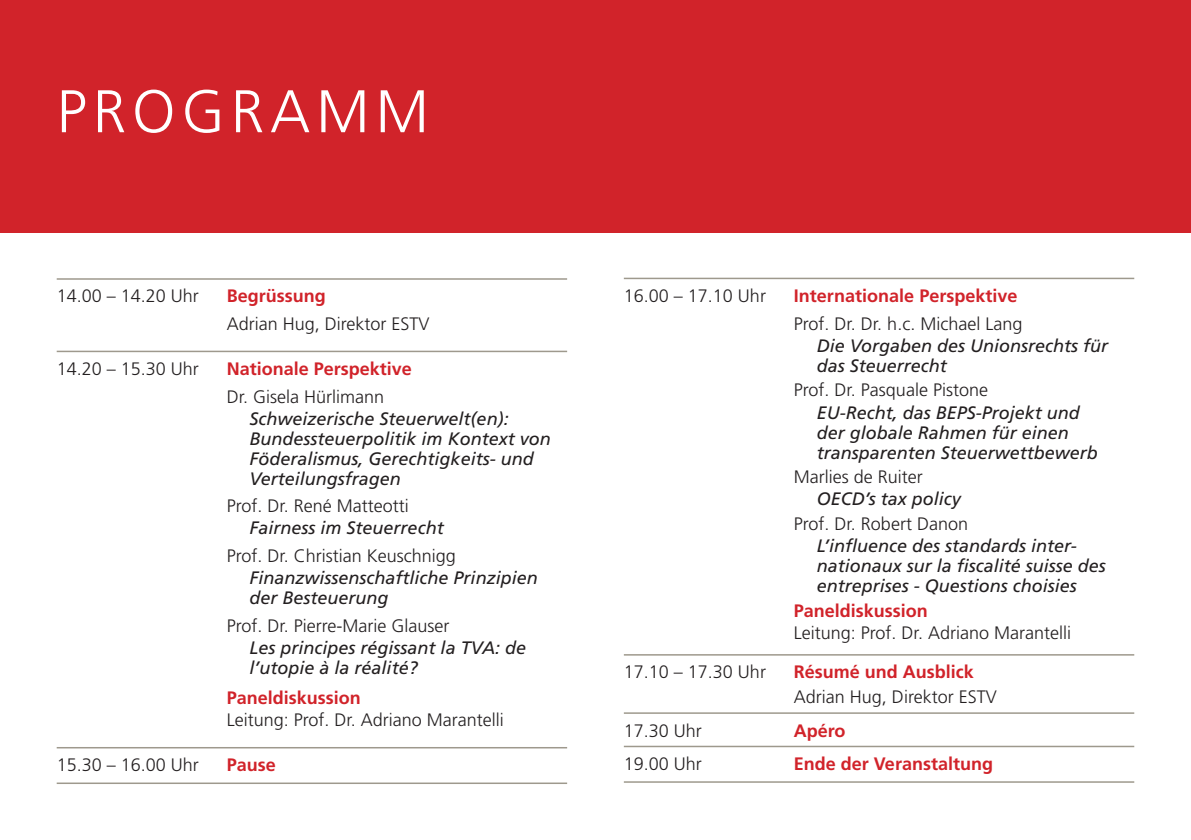
<style>
.page{position:relative;width:1191px;height:840px;background:#fff}
.page>*{position:absolute;margin:0;border:0;box-sizing:border-box;transform-origin:0 0}
.t1{font:300 60px "Frutiger";letter-spacing:.1em;color:#fff}
.t2{font:italic 18px/20px "Frutiger";color:#231f20}
.t3{font:300 18px "Frutiger";color:#231f20}
.t4{font:700 18px "Frutiger";color:#d1232a}
</style>
<div class="page">
<div style="left:0;top:0;width:1191px;height:232px;background:#d1232a"></div>
<hr style="left:57px;top:278px;width:510px;height:1px;background:#9e998d">
<hr style="left:57px;top:350px;width:510px;height:2px;background:#9e998d">
<hr style="left:57px;top:746px;width:510px;height:2px;background:#9e998d">
<hr style="left:57px;top:782px;width:510px;height:1px;background:#9e998d">
<hr style="left:624px;top:277px;width:510px;height:2px;background:#9e998d">
<hr style="left:624px;top:653px;width:510px;height:2px;background:#9e998d">
<hr style="left:624px;top:712px;width:510px;height:1px;background:#9e998d">
<hr style="left:624px;top:745px;width:510px;height:1px;background:#9e998d">
<hr style="left:624px;top:780px;width:510px;height:2px;background:#9e998d">
<p class="t1" style="left:57px;top:77px;width:374px">PROGRAMM</p>
<p class="t3" style="left:57px;top:286px;width:144px">14.00 – 14.20 Uhr</p>
<p class="t4" style="left:227px;top:285px;width:100px">Begrüssung</p>
<p class="t3" style="left:227px;top:313px;width:204px">Adrian Hug, Direktor ESTV</p>
<p class="t3" style="left:57px;top:358px;width:144px">14.20 – 15.30 Uhr</p>
<p class="t4" style="left:227px;top:358px;width:187px">Nationale Perspektive</p>
<p class="t3" style="left:227px;top:386px;width:159px">Dr. Gisela Hürlimann</p>
<p class="t2" style="left:249px;top:408px;width:303px">Schweizerische Steuerwelt(en):<br>Bundessteuerpolitik im Kontext von<br>Föderalismus, Gerechtigkeits- und<br>Verteilungsfragen</p>
<p class="t3" style="left:227px;top:495px;width:184px">Prof. Dr. René Matteotti</p>
<p class="t2" style="left:249px;top:517px;width:196px">Fairness im Steuerrecht</p>
<p class="t3" style="left:227px;top:545px;width:231px">Prof. Dr. Christian Keuschnigg</p>
<p class="t2" style="left:249px;top:567px;width:290px">Finanzwissenschaftliche Prinzipien der Besteuerung</p>
<p class="t3" style="left:227px;top:615px;width:224px">Prof. Dr. Pierre-Marie Glauser</p>
<p class="t2" style="left:249px;top:637px;width:278px">Les principes régissant la TVA: de l’utopie à la réalité?</p>
<p class="t4" style="left:227px;top:687px;width:136px">Paneldiskussion</p>
<p class="t3" style="left:227px;top:709px;width:279px">Leitung: Prof. Dr. Adriano Marantelli</p>
<p class="t3" style="left:57px;top:754px;width:144px">15.30 – 16.00 Uhr</p>
<p class="t4" style="left:227px;top:753px;width:51px">Pause</p>
<p class="t3" style="left:624px;top:285px;width:144px">16.00 – 17.10 Uhr</p>
<p class="t4" style="left:794px;top:285px;width:225px">Internationale Perspektive</p>
<p class="t3" style="left:794px;top:313px;width:230px">Prof. Dr. Dr. h.c. Michael Lang</p>
<p class="t2" style="left:816px;top:335px;width:293px">Die Vorgaben des Unionsrechts für das Steuerrecht</p>
<p class="t3" style="left:794px;top:380px;width:196px">Prof. Dr. Pasquale Pistone</p>
<p class="t2" style="left:816px;top:402px;width:283px">EU-Recht, das BEPS-Projekt und der globale Rahmen für einen transparenten Steuerwettbewerb</p>
<p class="t3" style="left:794px;top:466px;width:131px">Marlies de Ruiter</p>
<p class="t2" style="left:816px;top:489px;width:146px">OECD’s tax policy</p>
<p class="t3" style="left:794px;top:513px;width:176px">Prof. Dr. Robert Danon</p>
<p class="t2" style="left:816px;top:535px;width:291px">L’influence des standards inter&shy;nationaux sur la fiscalité suisse des entreprises - Questions choisies</p>
<p class="t4" style="left:794px;top:600px;width:136px">Paneldiskussion</p>
<p class="t3" style="left:794px;top:622px;width:279px">Leitung: Prof. Dr. Adriano Marantelli</p>
<p class="t3" style="left:624px;top:661px;width:144px">17.10 – 17.30 Uhr</p>
<p class="t4" style="left:794px;top:661px;width:181px">Résumé und Ausblick</p>
<p class="t3" style="left:794px;top:686px;width:204px">Adrian Hug, Direktor ESTV</p>
<p class="t3" style="left:624px;top:719px;width:80px">17.30 Uhr</p>
<p class="t4" style="left:794px;top:719px;width:53px">Apéro</p>
<p class="t3" style="left:624px;top:753px;width:80px">19.00 Uhr</p>
<p class="t4" style="left:794px;top:752px;width:201px">Ende der Veranstaltung</p>
</div>
